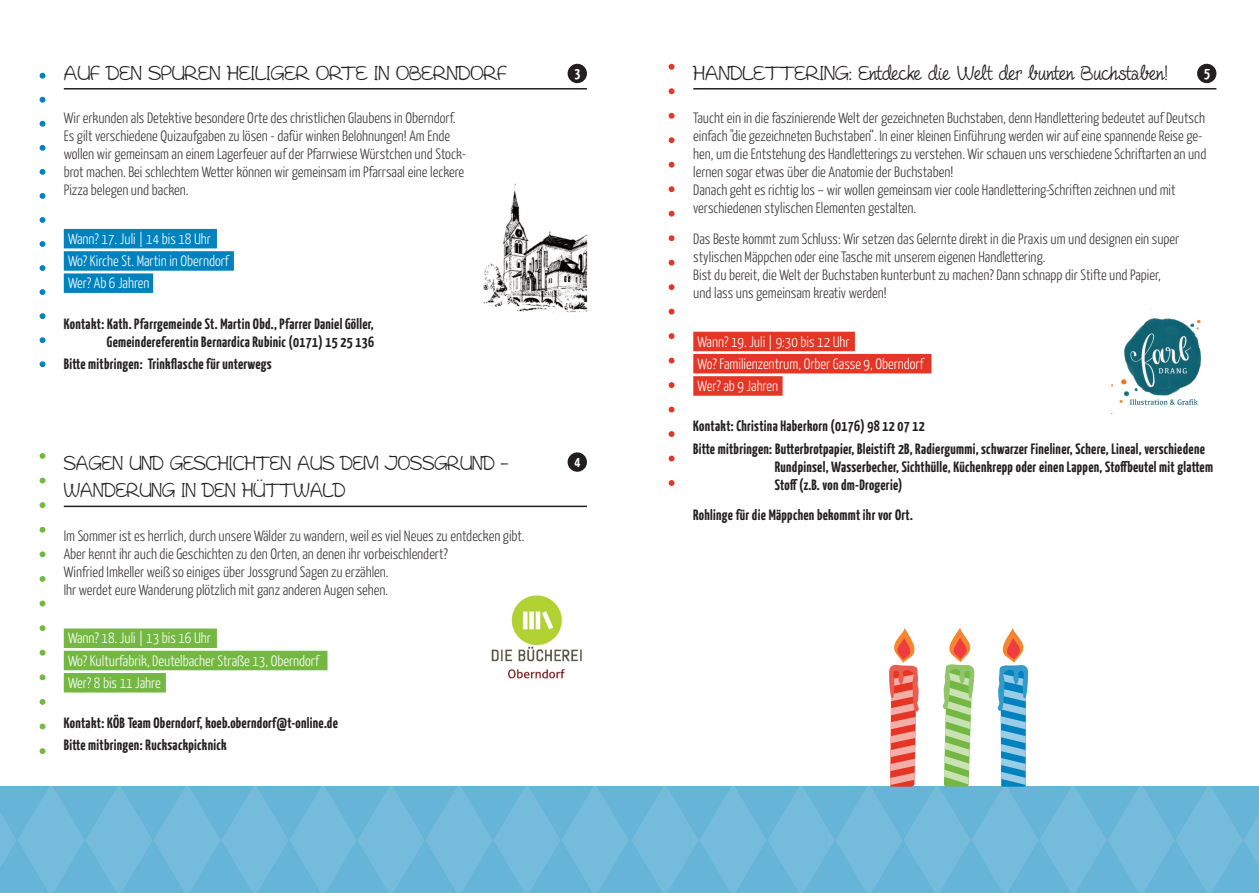
<style>
.page{position:relative;width:1259px;height:893px;background:#fff}
.page>*{position:absolute;margin:0;border:0;box-sizing:border-box;transform-origin:0 0}
.t1{font:22.5px "Fineliner Script";color:#231f20}
.t2{font:22.5px/27px "Fineliner Script";color:#231f20;scale:.95 1}
.t3{font:300 15px/18px "Yanone Kaffeesatz";color:#393536}
.t4{font:700 15px/18px "Yanone Kaffeesatz";letter-spacing:.02em;color:#231f20}
.t5{font:300 15px/22.2px "Yanone Kaffeesatz";color:#fff}
.t6{font:700 15px "Yanone Kaffeesatz";color:#fff}
</style>
<div class="page">
<hr style="left:64px;top:88px;width:523px;height:2px;background:#231f20">
<div style="left:64px;top:229px;width:153px;height:19px;background:#0082be"></div>
<div style="left:64px;top:251px;width:170px;height:20px;background:#0082be"></div>
<div style="left:64px;top:273px;width:89px;height:20px;background:#0082be"></div>
<hr style="left:64px;top:506px;width:523px;height:1px;background:#231f20">
<div style="left:64px;top:628px;width:153px;height:20px;background:#74b743"></div>
<div style="left:64px;top:651px;width:263px;height:19px;background:#74b743"></div>
<div style="left:64px;top:673px;width:102px;height:19px;background:#74b743"></div>
<div style="left:567px;top:64px;width:20px;height:19px;background:#231f20;border-radius:50%"></div>
<div style="left:567px;top:452px;width:20px;height:20px;background:#231f20;border-radius:50%"></div>
<svg style="left:40px;top:76px;width:6px;height:292px"></svg>
<svg style="left:40px;top:456px;width:6px;height:298px"></svg>
<svg style="left:668px;top:67px;width:6px;height:419px"></svg>
<img style="left:491px;top:595px;width:91px;height:84px">
<img style="left:483px;top:183px;width:104px;height:130px">
<hr style="left:693px;top:88px;width:523px;height:2px;background:#231f20">
<div style="left:693px;top:332px;width:162px;height:19px;background:#e43525"></div>
<div style="left:693px;top:354px;width:238px;height:19px;background:#e43525"></div>
<div style="left:693px;top:376px;width:89px;height:20px;background:#e43525"></div>
<img style="left:1110px;top:309px;width:91px;height:105px">
<div style="left:1197px;top:64px;width:19px;height:19px;background:#231f20;border-radius:50%"></div>
<img style="left:0;top:787px;width:629px;height:106px">
<img style="left:631px;top:787px;width:628px;height:106px">
<svg style="left:942px;top:628px;width:35px;height:159px"></svg>
<svg style="left:997px;top:628px;width:33px;height:159px"></svg>
<svg style="left:887px;top:628px;width:32px;height:159px"></svg>
<h1 class="t1" style="left:64px;top:63px;width:445px">AUF DEN SPUREN HEILIGER ORTE IN OBERNDORF</h1>
<p class="t3" style="left:64px;top:110px;width:404px">Wir erkunden als Detektive besondere Orte des christlichen Glaubens in Oberndorf.<br>Es gilt verschiedene Quizaufgaben zu lösen - dafür winken Belohnungen! Am Ende wollen wir gemeinsam an einem Lagerfeuer auf der Pfarrwiese Würstchen und Stock&shy;brot machen. Bei schlechtem Wetter können wir gemeinsam im Pfarrsaal eine leckere Pizza belegen und backen.</p>
<p class="t5" style="left:68px;top:229px;width:162px">Wann? 17. Juli | 14 bis 18 Uhr<br>Wo? Kirche St. Martin in Oberndorf<br>Wer? Ab 6 Jahren</p>
<p class="t4" style="left:64px;top:316px;width:312px;text-align:right">Kontakt: Kath. Pfarrgemeinde St. Martin Obd., Pfarrer Daniel Göller,<br>Gemeindereferentin Bernardica Rubinic (0171) 15 25 136</p>
<p class="t4" style="left:64px;top:356px;width:209px">Bitte mitbringen: Trinkflasche für unterwegs</p>
<h1 class="t2" style="left:64px;top:451px;width:469px">SAGEN UND GESCHICHTEN AUS DEM JOSSGRUND –<br>WANDERUNG IN DEN HÜTTWALD</h1>
<p class="t3" style="left:64px;top:528px;width:462px">Im Sommer ist es herrlich, durch unsere Wälder zu wandern, weil es viel Neues zu entdecken gibt.<br>Aber kennt ihr auch die Geschichten zu den Orten, an denen ihr vorbeischlendert?<br>Winfried Imkeller weiß so einiges über Jossgrund Sagen zu erzählen.<br>Ihr werdet eure Wanderung plötzlich mit ganz anderen Augen sehen.</p>
<p class="t5" style="left:68px;top:628px;width:252px">Wann? 18. Juli | 13 bis 16 Uhr<br>Wo? Kulturfabrik, Deutelbacher Straße 13, Oberndorf<br>Wer? 8 bis 11 Jahre</p>
<p class="t4" style="left:64px;top:713px;width:275px;line-height:22.2px">Kontakt: KÖB Team Oberndorf, koeb.oberndorf@t-online.de<br>Bitte mitbringen: Rucksackpicknick</p>
<p class="t6" style="left:574px;top:67px;width:7px">3</p>
<p class="t6" style="left:574px;top:456px;width:7px">4</p>
<h1 class="t1" style="left:693px;top:63px;width:476px">HANDLETTERING: Entdecke die Welt der bunten Buchstaben!</h1>
<p class="t3" style="left:693px;top:110px;width:514px">Taucht ein in die faszinierende Welt der gezeichneten Buchstaben, denn Handlettering bedeutet auf Deutsch einfach "die gezeichneten Buchstaben“. In einer kleinen Einführung werden wir auf eine spannende Reise ge&shy;hen, um die Entstehung des Handletterings zu verstehen. Wir schauen uns verschiedene Schriftarten an und lernen sogar etwas über die Anatomie der Buchstaben!<br>Danach geht es richtig los – wir wollen gemeinsam vier coole Handlettering-Schriften zeichnen und mit verschiedenen stylischen Elementen gestalten.</p>
<p class="t3" style="left:693px;top:231px;width:487px">Das Beste kommt zum Schluss: Wir setzen das Gelernte direkt in die Praxis um und designen ein super stylischen Mäppchen oder eine Tasche mit unserem eigenen Handlettering.<br>Bist du bereit, die Welt der Buchstaben kunterbunt zu machen? Dann schnapp dir Stifte und Papier, und lass uns gemeinsam kreativ werden!</p>
<p class="t5" style="left:697px;top:331px;width:227px">Wann? 19. Juli | 9:30 bis 12 Uhr<br>Wo? Familienzentrum, Orber Gasse 9, Oberndorf<br>Wer? ab 9 Jahren</p>
<p class="t4" style="left:693px;top:416px;width:513px;line-height:22.2px">Kontakt: Christina Haberkorn (0176) 98 12 07 12<br>Bitte mitbringen: Butterbrotpapier, Bleistift 2B, Radiergummi, schwarzer Fineliner, Schere, Lineal, verschiedene</p>
<p class="t4" style="left:774px;top:459px;width:440px">Rundpinsel, Wasserbecher, Sichthülle, Küchenkrepp oder einen Lappen, Stoffbeutel mit glattem<br>Stoff(z.B. von dm-Drogerie)</p>
<p class="t4" style="left:693px;top:507px;width:221px">Rohlinge für die Mäppchen bekommt ihr vor Ort.</p>
<p class="t6" style="left:1204px;top:67px;width:7px">5</p>
</div>
